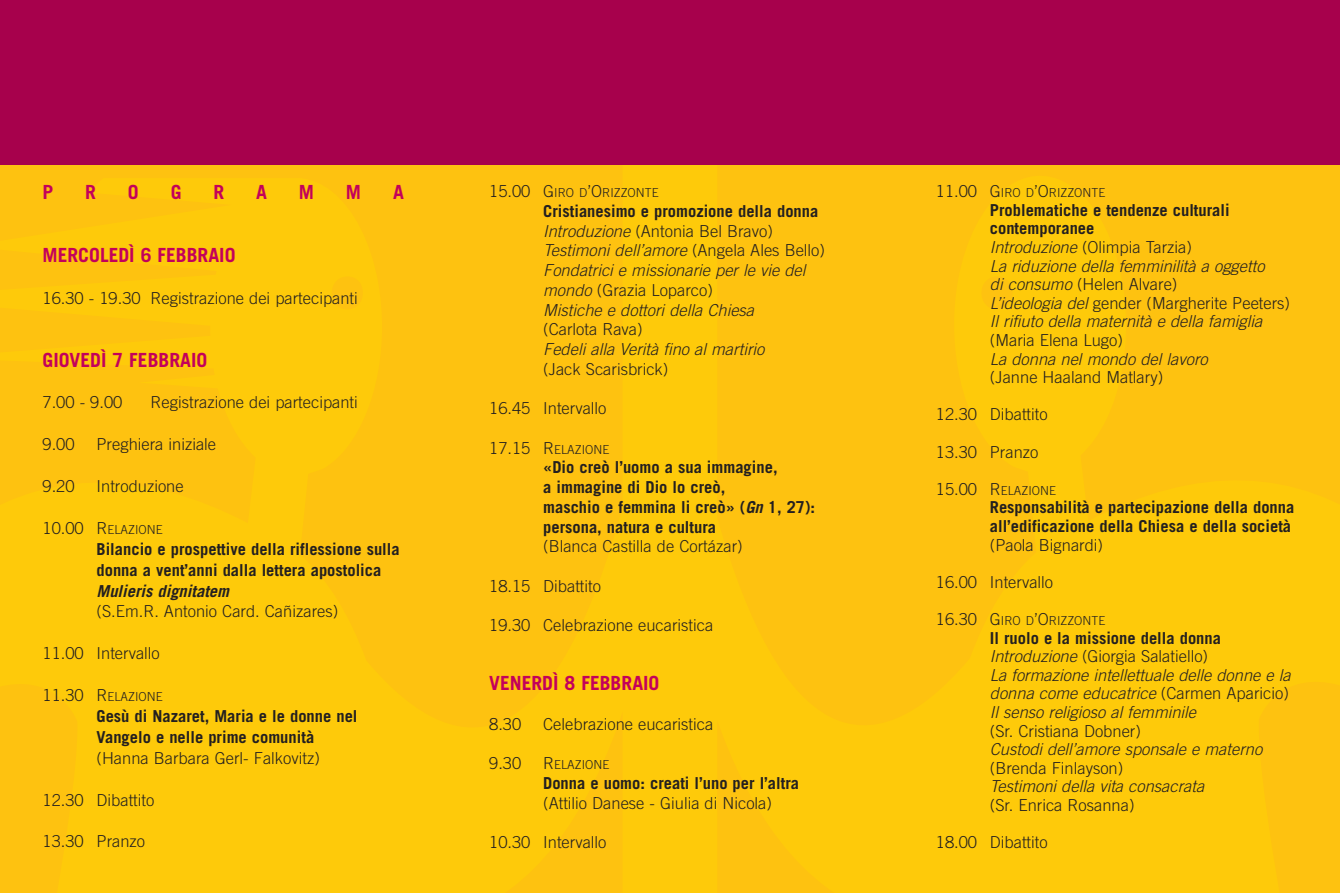
<style>
.page{position:relative;width:1340px;height:893px;background:#fff}
.page>*{position:absolute;margin:0;border:0;box-sizing:border-box;transform-origin:0 0}
.t1{font:700 19.5px "Trade Gothic";color:#c3015b}
.t2{font:italic 300 16.5px/18.6px "Trade Gothic";color:#231f20}
.t3{font:300 16.5px "Trade Gothic";color:#231f20}
.t4{font:700 16.5px/19.6px "Trade Gothic";color:#231f20}
.t5{font:italic 700 16.5px "Trade Gothic";color:#231f20}
.t6{font:300 12.3px "Trade Gothic";color:#231f20}
.s1{font-size:16.5px}
.s2{font-weight:700;font-style:normal}
.s3{font-style:normal}
.s4{font-style:italic}
</style>
<div class="page">
<div style="left:906px;top:0;width:433px;height:893px;background:#feca0a"></div>
<div style="left:437px;top:0;width:469px;height:893px;background:#fec210"></div>
<div style="left:0;top:0;width:437px;height:893px;background:#feca0a"></div>
<div style="left:981px;top:276px;width:31px;height:33px;background:#fec210;border-radius:50%"></div>
<div style="left:0;top:0;width:1339px;height:165px;background:#a7014c"></div>
<p class="t1" style="left:43px;top:185px;width:12px">P</p>
<p class="t1" style="left:85px;top:185px;width:12px">R</p>
<p class="t1" style="left:128px;top:185px;width:12px">O</p>
<p class="t1" style="left:171px;top:185px;width:12px">G</p>
<p class="t1" style="left:213px;top:185px;width:12px">R</p>
<p class="t1" style="left:256px;top:185px;width:12px">A</p>
<p class="t1" style="left:299px;top:185px;width:17px">M</p>
<p class="t1" style="left:346px;top:185px;width:17px">M</p>
<p class="t1" style="left:393px;top:185px;width:12px">A</p>
<p class="t1" style="left:43px;top:248px;width:194px">MERCOLEDÌ 6 FEBBRAIO</p>
<p class="t3" style="left:43px;top:292px;width:317px">16.30 - 19.30 Registrazione dei partecipanti</p>
<p class="t1" style="left:43px;top:352px;width:166px">GIOVEDÌ 7 FEBBRAIO</p>
<p class="t3" style="left:43px;top:396px;width:81px">7.00 - 9.00</p>
<p class="t3" style="left:151px;top:396px;width:209px">Registrazione dei partecipanti</p>
<p class="t3" style="left:43px;top:438px;width:34px">9.00</p>
<p class="t3" style="left:97px;top:438px;width:121px">Preghiera iniziale</p>
<p class="t3" style="left:43px;top:480px;width:34px">9.20</p>
<p class="t3" style="left:97px;top:480px;width:89px">Introduzione</p>
<p class="t6" style="left:43px;top:525px;width:122px"><span class="s1">10.00 R</span>ELAZIONE</p>
<p class="t4" style="left:97px;top:540px;width:305px;line-height:20.9px">Bilancio e prospettive della riflessione sulla donna a vent’anni dalla lettera apostolica</p>
<p class="t5" style="left:97px;top:585px;width:134px">Mulieris dignitatem</p>
<p class="t3" style="left:97px;top:606px;width:243px">(S.Em.R. Antonio Card. Cañizares)</p>
<p class="t3" style="left:43px;top:647px;width:119px">11.00 Intervallo</p>
<p class="t6" style="left:43px;top:692px;width:122px"><span class="s1">11.30 R</span>ELAZIONE</p>
<p class="t4" style="left:97px;top:707px;width:262px;line-height:20.9px">Gesù di Nazaret, Maria e le donne nel<br>Vangelo e nelle prime comunità</p>
<p class="t3" style="left:97px;top:752px;width:225px">(Hanna Barbara Gerl- Falkovitz)</p>
<p class="t3" style="left:43px;top:794px;width:113px">12.30 Dibattito</p>
<p class="t3" style="left:43px;top:835px;width:104px">13.30 Pranzo</p>
<p class="t6" style="left:489px;top:188px;width:171px"><span class="s1">15.00 G</span>IRO D<span class="s1">’O</span>RIZZONTE</p>
<p class="t2" style="left:543px;top:203px;width:283px;line-height:19.6px"><span class="s2">Cristianesimo e promozione della donna </span>Introduzione <span class="s3">(Antonia Bel Bravo)<br></span>Testimoni dell’amore <span class="s3">(Angela Ales Bello)<br></span>Fondatrici e missionarie per le vie del mondo <span class="s3">(Grazia Loparco)<br></span>Mistiche e dottori della Chiesa</p>
<p class="t3" style="left:543px;top:323px;width:101px">(Carlota Rava)</p>
<p class="t2" style="left:543px;top:341px;width:223px">Fedeli alla Verità fino al martirio</p>
<p class="t3" style="left:543px;top:363px;width:127px">(Jack Scarisbrick)</p>
<p class="t3" style="left:489px;top:402px;width:119px">16.45 Intervallo</p>
<p class="t6" style="left:489px;top:445px;width:122px"><span class="s1">17.15 R</span>ELAZIONE</p>
<p class="t4" style="left:543px;top:459px;width:273px">«Dio creò l’uomo a sua immagine,<br>a immagine di Dio lo creò,<br>maschio e femmina li creò» (<span class="s4">Gn</span> 1, 27): persona, natura e cultura</p>
<p class="t3" style="left:543px;top:540px;width:201px">(Blanca Castilla de Cortázar)</p>
<p class="t3" style="left:489px;top:580px;width:113px">18.15 Dibattito</p>
<p class="t3" style="left:489px;top:619px;width:226px">19.30 Celebrazione eucaristica</p>
<p class="t1" style="left:489px;top:676px;width:172px">VENERDÌ 8 FEBBRAIO</p>
<p class="t3" style="left:489px;top:718px;width:34px">8.30</p>
<p class="t3" style="left:543px;top:718px;width:172px">Celebrazione eucaristica</p>
<p class="t3" style="left:489px;top:757px;width:34px">9.30</p>
<p class="t6" style="left:543px;top:760px;width:68px"><span class="s1">R</span>ELAZIONE</p>
<p class="t4" style="left:543px;top:775px;width:257px">Donna e uomo: creati l’uno per l’altra</p>
<p class="t3" style="left:543px;top:797px;width:230px">(Attilio Danese - Giulia di Nicola)</p>
<p class="t3" style="left:489px;top:836px;width:119px">10.30 Intervallo</p>
<p class="t6" style="left:935px;top:188px;width:171px"><span class="s1">11.00 G</span>IRO D<span class="s1">’O</span>RIZZONTE</p>
<p class="t2" style="left:989px;top:202px;width:302px"><span class="s2">Problematiche e tendenze culturali contemporanee<br></span>Introduzione <span class="s3">(Olimpia Tarzia)<br></span>La riduzione della femminilità a oggetto<br>di consumo <span class="s3">(Helen Alvare)<br></span>L’ideologia del <span class="s3">gender (Margherite Peeters)<br></span>Il rifiuto della maternità e della famiglia</p>
<p class="t3" style="left:989px;top:334px;width:134px">(Maria Elena Lugo)</p>
<p class="t2" style="left:989px;top:351px;width:219px">La donna nel mondo del lavoro</p>
<p class="t3" style="left:989px;top:371px;width:175px">(Janne Haaland Matlary)</p>
<p class="t3" style="left:935px;top:408px;width:113px">12.30 Dibattito</p>
<p class="t3" style="left:935px;top:446px;width:104px">13.30 Pranzo</p>
<p class="t6" style="left:935px;top:486px;width:122px"><span class="s1">15.00 R</span>ELAZIONE</p>
<p class="t4" style="left:989px;top:500px;width:306px;line-height:18.6px">Responsabilità e partecipazione della donna all’edificazione della Chiesa e della società</p>
<p class="t3" style="left:989px;top:539px;width:115px">(Paola Bignardi)</p>
<p class="t3" style="left:935px;top:576px;width:119px">16.00 Intervallo</p>
<p class="t6" style="left:935px;top:616px;width:171px"><span class="s1">16.30 G</span>IRO D<span class="s1">’O</span>RIZZONTE</p>
<p class="t2" style="left:989px;top:630px;width:302px"><span class="s2">Il ruolo e la missione della donna </span>Introduzione <span class="s3">(Giorgia Salatiello)<br></span>La formazione intellettuale delle donne e la donna come educatrice <span class="s3">(Carmen Aparicio)<br></span>Il senso religioso al femminile</p>
<p class="t3" style="left:989px;top:725px;width:152px">(Sr. Cristiana Dobner)</p>
<p class="t2" style="left:989px;top:741px;width:274px">Custodi dell’amore sponsale e materno</p>
<p class="t3" style="left:989px;top:762px;width:135px">(Brenda Finlayson)</p>
<p class="t2" style="left:989px;top:779px;width:216px">Testimoni della vita consacrata</p>
<p class="t3" style="left:989px;top:799px;width:146px">(Sr. Enrica Rosanna)</p>
<p class="t3" style="left:935px;top:836px;width:113px">18.00 Dibattito</p>
</div>
